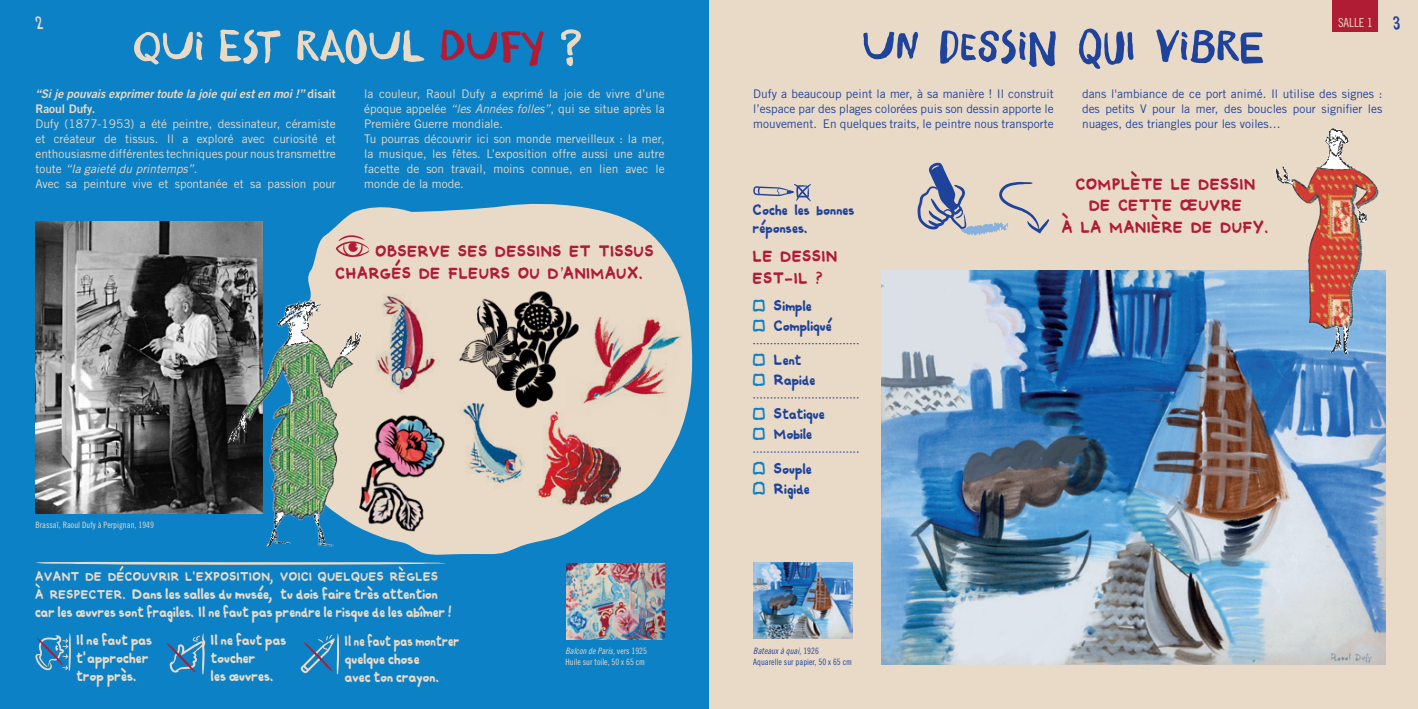
<style>
.page{position:relative;width:1418px;height:709px;background:#fff}
.page>*{position:absolute;margin:0;border:0;box-sizing:border-box;transform-origin:0 0}
.titre{font:40px "Daft Brush";letter-spacing:.02em;color:#1f439b;scale:1.3 1}
.titre-2{font:40px "Daft Brush";letter-spacing:.02em;color:#e9dac7;scale:1.3 1}
.action{font:16.25px/21.9px "Comiquita Sans";letter-spacing:-.05em;color:#af1c34}
.question{font:15px/18px "Comiquita Sans";letter-spacing:-.05em;color:#e9dac7}
.question-2{font:15px/16.9px "Comiquita Sans";letter-spacing:-.05em;color:#1f439b}
.question-3{font:15px/18px "Comiquita Sans";letter-spacing:-.05em;color:#e9dac7;scale:.9 1}
.action-2{font:15px/18px "Comiquita Sans";letter-spacing:-.05em;color:#1f439b}
.question-4{font:15px/16.9px "Comiquita Sans";color:#0c81c5}
.t1{font:15px "Daft Brush";color:#e9dac7}
.t2{font:15px "Daft Brush";color:#1f439b}
.question-5{font:12.5px "Comiquita Sans";letter-spacing:-.05em;color:#e9dac7}
.t3{font:12.5px "Trade Gothic Cond Eighteen";color:#e9dac7}
.intro{font:11.88px/15px "Trade Gothic";color:#e9dac7;text-align:justify}
.intro-2{font:11.88px/15px "Trade Gothic";color:#1f439b;text-align:justify}
.intro-3{font:italic 11.88px/15px "Trade Gothic Bold Two";color:#e9dac7}
.légende_mini{font:8.75px/10.5px "Trade Gothic Cond Eighteen";color:#e9dac7}
.légende_mini-2{font:8.75px/10.5px "Trade Gothic Cond Eighteen";color:#1f439b}
.s1{color:#af1c34}
.s2{font-style:normal}
.s3{font-style:italic}
.s4{font-family:"Trade Gothic"}
.s5{font-size:12.5px}
.s6{color:#0c81c5}
.s7{color:#1f439b}
</style>
<div class="page">
<div style="left:709px;top:0;width:708px;height:709px;background:#e9dac7"></div>
<div style="left:0;top:0;width:709px;height:709px;background:#0c81c5"></div>
<svg style="left:310px;top:203px;width:383px;height:352px;fill:#e9dac7"></svg>
<svg style="left:36px;top:562px;width:409px;height:3px"></svg>
<svg style="left:35px;top:633px;width:36px;height:38px"></svg>
<svg style="left:166px;top:633px;width:39px;height:41px"></svg>
<svg style="left:300px;top:633px;width:39px;height:41px"></svg>
<img style="left:566px;top:564px;width:98px;height:75px">
<svg style="left:336px;top:235px;width:33px;height:22px"></svg>
<img style="left:35px;top:221px;width:227px;height:292px">
<img style="left:231px;top:478px;width:7px;height:87px">
<img style="left:238px;top:562px;width:43px;height:3px">
<img style="left:281px;top:562px;width:86px;height:3px">
<img style="left:253px;top:271px;width:103px;height:24px">
<img style="left:245px;top:274px;width:108px;height:32px">
<img style="left:263px;top:278px;width:5px;height:28px">
<img style="left:269px;top:273px;width:80px;height:33px">
<img style="left:222px;top:306px;width:82px;height:71px">
<img style="left:304px;top:296px;width:14px;height:65px">
<img style="left:318px;top:295px;width:45px;height:66px">
<img style="left:320px;top:296px;width:43px;height:65px">
<img style="left:233px;top:361px;width:134px;height:194px">
<img style="left:222px;top:377px;width:60px;height:101px">
<img style="left:236px;top:384px;width:46px;height:84px">
<img style="left:348px;top:318px;width:19px;height:96px">
<img style="left:214px;top:302px;width:8px;height:212px">
<img style="left:214px;top:271px;width:6px;height:91px">
<img style="left:214px;top:382px;width:22px;height:88px">
<img style="left:214px;top:353px;width:3px;height:107px">
<img style="left:566px;top:317px;width:117px;height:104px">
<img style="left:363px;top:289px;width:76px;height:104px">
<img style="left:459px;top:409px;width:74px;height:81px">
<img style="left:536px;top:411px;width:85px;height:94px">
<img style="left:459px;top:288px;width:124px;height:121px">
<img style="left:343px;top:414px;width:116px;height:124px">
<img style="left:881px;top:270px;width:503px;height:394px">
<svg style="left:917px;top:162px;width:132px;height:73px"></svg>
<svg style="left:753px;top:343px;width:105px;height:1px"></svg>
<svg style="left:753px;top:397px;width:105px;height:1px"></svg>
<svg style="left:753px;top:452px;width:105px;height:1px"></svg>
<svg style="left:753px;top:184px;width:58px;height:18px"></svg>
<img style="left:753px;top:562px;width:99px;height:76px">
<img style="left:1265px;top:222px;width:121px;height:142px">
<img style="left:1275px;top:165px;width:46px;height:53px">
<img style="left:1321px;top:181px;width:3px;height:77px">
<img style="left:1324px;top:181px;width:62px;height:77px">
<img style="left:1306px;top:289px;width:79px;height:101px">
<img style="left:1294px;top:289px;width:83px;height:99px">
<img style="left:1288px;top:128px;width:84px;height:53px">
<div style="left:1332px;top:0;width:45px;height:32px;background:#af1c34"></div>
<p class="t1" style="left:36px;top:13px;width:9px">2</p>
<p class="t3" style="left:1337px;top:15px;width:36px">SALLE 1</p>
<p class="t2" style="left:1393px;top:13px;width:8px">3</p>
<p class="titre" style="left:862px;top:19px;width:309px">UN DESSIN QUI VIBRE</p>
<p class="titre-2" style="left:133px;top:19px;width:346px">QUI EST RAOUL <span class="s1">DUFY</span> ?</p>
<p class="intro-3" style="left:35px;top:86px;width:302px">“Sije pouvaisexprimertoute la joie quiesten moi !”<span class="s2">d i s a i t<br>Raoul Dufy.</span></p>
<p class="intro" style="left:35px;top:116px;width:302px">Dufy (1877-1953) a été peintre, dessinateur, céramiste et créateur de tissus. Il a exploré avec curiosité et enthousiasme différentes techniques pour nous transmettre t o u t e <span class="s3">“la gaieté du printemps”</span>.</p>
<p class="intro" style="left:35px;top:176px;width:302px">Avec sa peinture vive et spontanée et sa passion pour</p>
<p class="intro" style="left:364px;top:86px;width:302px">la couleur, Raoul Dufy a exprimé la joie de vivre d’une époque appelée <span class="s3">“les Années folles”</span>, qui se situe après la Première Guerre mondiale.</p>
<p class="intro" style="left:364px;top:131px;width:302px">Tu pourras découvrir ici son monde merveilleux : la mer, la musique, les fêtes. L’exposition offre aussi une autre facette de son travail, moins connue, en lien avec le monde de la mode.</p>
<p class="légende_mini" style="left:35px;top:519px;width:120px">Brassaï, Raoul Dufy à Perpignan, 1949</p>
<p class="action" style="left:336px;top:239px;width:321px;text-indent:40px">OBSERVE SES DESSINS ET TISSUS<br>CHARGÉS DE FLEURS OU D<span class="s4">’</span>ANIMAUX.</p>
<p class="question-5" style="left:35px;top:565px;width:405px">AVANT DE DÉCOUVRIR L'EXPOSITION, VOICI QUELQUES RÈGLES</p>
<p class="question" style="left:35px;top:583px;width:420px"><span class="s5">À RESPECTER.</span> Dans les salles du musée, tu dois faire très attention car les œuvres sont fragiles. Il ne faut pas prendre le risque de les abîmer !</p>
<p class="question" style="left:77px;top:629px;width:78px">Il ne faut pas t'approcher trop près.</p>
<p class="question" style="left:211px;top:629px;width:78px">Il ne faut pas toucher<br>les œuvres.</p>
<p class="question-3" style="left:345px;top:630px;width:130px">Il ne faut pas montrer quelque chose<br>avec ton crayon.</p>
<p class="légende_mini" style="left:565px;top:645px;width:83px"><span class="s3">BalcondeParis,</span>v e r s 1 9 2 5<br>Huile sur toile, 50 x 65 cm</p>
<p class="intro-2" style="left:753px;top:86px;width:302px">Dufy a beaucoup peint la mer, à sa manière ! Il construit l’espace par des plages colorées puis son dessin apporte le mouvement. En quelques traits, le peintre nous transporte</p>
<p class="intro-2" style="left:1082px;top:86px;width:302px">dans l'ambiance de ce port animé. Il utilise des signes : des petits V pour la mer, des boucles pour signifier les nuages, des triangles pour les voiles…</p>
<p class="action-2" style="left:753px;top:199px;width:104px">Coche les bonnes réponses.</p>
<p class="action" style="left:753px;top:244px;width:87px">LE DESSIN<br>EST-IL ?</p>
<p class="question-4" style="left:753px;top:293px;width:14px">[-</p>
<p class="question-2" style="left:753px;top:296px;width:61px"><span class="s6">-]</span> Simple <span class="s6">[</span><sup>-</sup></p>
<p class="question-2" style="left:755px;top:316px;width:79px"><span class="s6">-]</span> Compliqué</p>
<p class="question-4" style="left:753px;top:347px;width:14px">[-</p>
<p class="question-4" style="left:753px;top:350px;width:51px">-] <span class="s7">Lent </span>[-</p>
<p class="question-2" style="left:755px;top:370px;width:62px"><span class="s6">-]</span> Rapide</p>
<p class="question-4" style="left:753px;top:401px;width:14px">[-</p>
<p class="question-2" style="left:753px;top:404px;width:74px"><span class="s6">-]</span> Statique <span class="s6">[</span><sup>-</sup></p>
<p class="question-2" style="left:755px;top:424px;width:59px"><span class="s6">-]</span> Mobile</p>
<p class="question-4" style="left:753px;top:455px;width:14px">[-</p>
<p class="question-2" style="left:753px;top:458px;width:61px"><span class="s6">-]</span> Souple <span class="s6">[</span><sup>-</sup></p>
<p class="question-2" style="left:755px;top:478px;width:57px"><span class="s6">-]</span> Rigide</p>
<p class="légende_mini-2" style="left:753px;top:645px;width:100px"><span class="s3">Bateauxàquai,</span>1 9 2 6<br>Aquarelle sur papier, 50 x 65 cm</p>
<p class="action" style="left:1062px;top:171px;width:210px;text-align:center">COMPLÈTE LE DESSIN<br>DE CETTE ŒUVRE<br>À LA MANIÈRE DE DUFY.</p>
</div>
